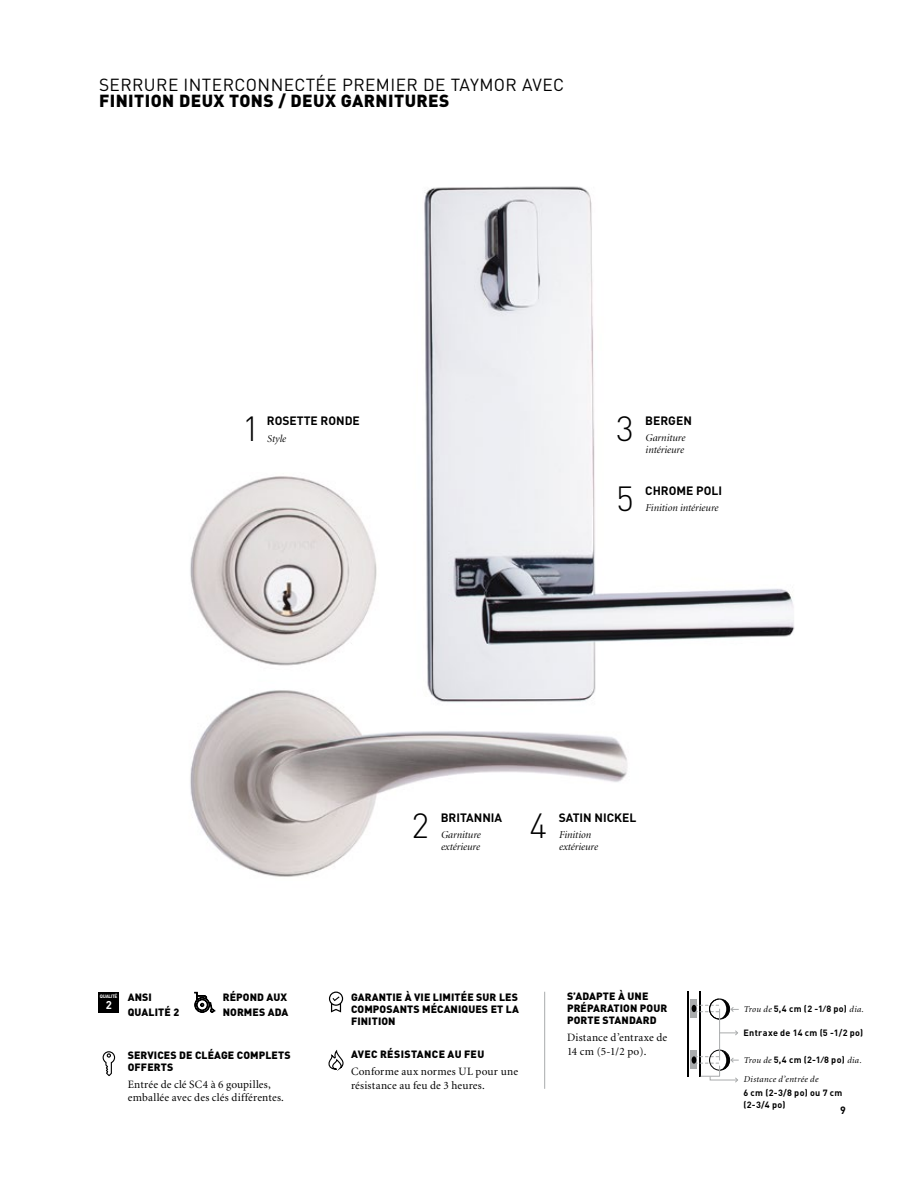
<style>
.page{position:relative;width:918px;height:1188px;background:#fff}
.page>*{position:absolute;margin:0;border:0;box-sizing:border-box;transform-origin:0 0}
.t1{font:300 34.5px "DIN";color:#000}
.t2{font:17.25px "DIN";letter-spacing:.025em;color:#000}
.t3{font:900 17.25px "DIN";letter-spacing:.025em;color:#000}
.t4{font:700 12px "DIN";color:#000}
.t5{font:11.25px/13.5px "Minion";letter-spacing:.015em;color:#000}
.t6{font:700 11.25px "DIN";color:#fff}
.t7{font:900 10.5px/12px "DIN";letter-spacing:.01em;color:#000}
.t8{font:italic 10.5px/12px "Minion Display";color:#000}
.t9{font:900 10.5px "DIN";letter-spacing:.03em;color:#000}
.t10{font:700 10.5px "DIN";color:#000}
.t11{font:700 9px/12px "DIN";letter-spacing:.04em;color:#000}
.t12{font:italic 9px "Minion";letter-spacing:.04em;color:#000}
.t13{font:700 4.8px "DIN";letter-spacing:-.06em;color:#fff}
.s1{font-family:"Minion";font-weight:400;font-style:italic}
</style>
<div class="page">
<img style="left:190px;top:186px;width:605px;height:691px">
<svg style="left:328px;top:1050px;width:16px;height:21px"></svg>
<svg style="left:102px;top:1051px;width:14px;height:25px"></svg>
<div style="left:99px;top:992px;width:20px;height:20px;background:#000"></div>
<svg style="left:329px;top:992px;width:14px;height:20px"></svg>
<svg style="left:195px;top:992px;width:20px;height:21px"></svg>
<hr style="left:544px;top:992px;width:1px;height:97px;background:#a9abac">
<svg style="left:691px;top:999px;width:1px;height:19px"></svg>
<svg style="left:691px;top:1051px;width:1px;height:18px"></svg>
<hr style="left:687px;top:991px;width:2px;height:85px;background:#000">
<hr style="left:699px;top:991px;width:2px;height:85px;background:#000">
<svg style="left:692px;top:998px;width:47px;height:85px"></svg>
<h2 class="t2" style="left:99px;top:74px;width:467px">SERRURE INTERCONNECTÉE PREMIER DE TAYMOR AVEC</h2>
<h2 class="t3" style="left:99px;top:89px;width:352px">FINITION DEUX TONS / DEUX GARNITURES</h2>
<h1 class="t1" style="left:242px;top:408px;width:19px">1</h1>
<p class="t4" style="left:267px;top:413px;width:94px">ROSETTE RONDE</p>
<p class="t8" style="left:267px;top:433px;width:20px">Style</p>
<h1 class="t1" style="left:616px;top:408px;width:19px">3</h1>
<p class="t4" style="left:645px;top:412px;width:48px">BERGEN</p>
<p class="t8" style="left:645px;top:432px;width:41px">Garniture intérieure</p>
<h1 class="t1" style="left:616px;top:478px;width:19px">5</h1>
<p class="t4" style="left:645px;top:482px;width:78px">CHROME POLI</p>
<p class="t8" style="left:645px;top:502px;width:74px">Finition intérieure</p>
<p class="t13" style="left:100px;top:994px;width:19px">QUALITÉ</p>
<p class="t6" style="left:106px;top:997px;width:8px">2</p>
<p class="t7" style="left:128px;top:989px;width:53px;line-height:15.3px">ANSI<br>QUALITÉ 2</p>
<p class="t7" style="left:223px;top:989px;width:67px;line-height:15.3px">RÉPOND AUX<br>NORMES ADA</p>
<p class="t7" style="left:128px;top:1048px;width:164px">SERVICES DE CLÉAGE COMPLETS<br>OFFERTS</p>
<p class="t5" style="left:128px;top:1078px;width:158px">Entrée de clé SC4 à 6 goupilles, emballée avec des clés différentes.</p>
<h1 class="t1" style="left:412px;top:804px;width:19px">2</h1>
<p class="t4" style="left:441px;top:810px;width:63px">BRITANNIA</p>
<p class="t8" style="left:441px;top:829px;width:41px">Garniture extérieure</p>
<h1 class="t1" style="left:530px;top:804px;width:19px">4</h1>
<p class="t4" style="left:559px;top:810px;width:79px">SATIN NICKEL</p>
<p class="t8" style="left:559px;top:829px;width:40px">Finition extérieure</p>
<p class="t7" style="left:351px;top:990px;width:169px;text-align:justify">GARANTIE À VIE LIMITÉE SUR LES COMPOSANTS MÉCANIQUES ET LA FINITION</p>
<p class="t9" style="left:351px;top:1048px;width:135px">AVEC RÉSISTANCE AU FEU</p>
<p class="t5" style="left:351px;top:1065px;width:169px">Conforme aux normes UL pour une résistance au feu de 3 heures.</p>
<p class="t7" style="left:567px;top:990px;width:102px">S’ADAPTE À UNE<br>PRÉPARATION POUR<br>PORTE STANDARD</p>
<p class="t5" style="left:567px;top:1031px;width:102px">Distance d’entraxe de<br>14 cm (5-1/2 po).</p>
<p class="t11" style="left:744px;top:1002px;width:122px"><span class="s1">Trou de</span> 5,4 cm (2 -1⁄8 po) <span class="s1">dia.</span></p>
<p class="t11" style="left:743px;top:1027px;width:121px">Entraxe de 14 cm (5 -1/2 po)</p>
<p class="t12" style="left:743px;top:1075px;width:76px">Distance d’entrée de</p>
<p class="t11" style="left:743px;top:1087px;width:100px">6 cm (2-3/8 po) ou 7 cm (2-3/4 po)</p>
<p class="t11" style="left:744px;top:1053px;width:120px"><span class="s1">Trou de</span> 5,4 cm (2-1⁄8 po) <span class="s1">dia.</span></p>
<p class="t10" style="left:840px;top:1103px;width:7px">9</p>
</div>
